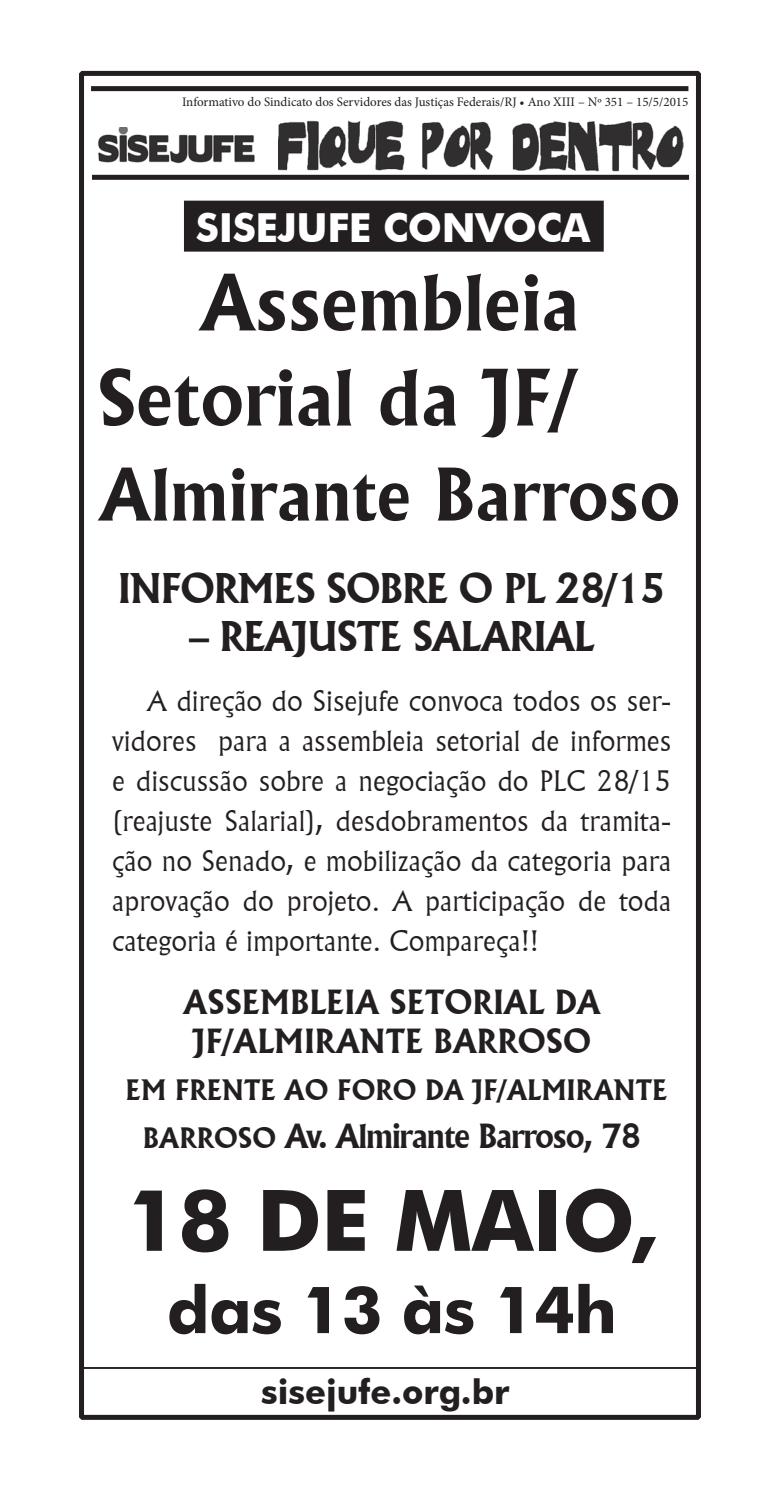
<style>
.page{position:relative;width:780px;height:1489px;background:#fff}
.page>*{position:absolute;margin:0;border:0;box-sizing:border-box;transform-origin:0 0}
.t1{font:700 85px "Futura BT";letter-spacing:-.01em;color:#231f20}
.t2{font:700 75px/95px "Flareserif 821 BT";color:#231f20;text-align:right}
.t3{font:700 70px "Flareserif 821 BT";color:#231f20}
.t4{font:700 65px "Futura BT";letter-spacing:-.01em;color:#231f20}
.t5{font:700 40px "Flareserif 821 BT";letter-spacing:-.03em;color:#231f20}
.t6{font:700 40px "Futura BT";letter-spacing:-.01em;color:#fff}
.t7{font:700 34.25px "Futura BT";color:#231f20}
.t8{font:700 32.5px/39px "Flareserif 821 BT";color:#231f20}
.t9{font:700 32.5px "Flareserif 821 BT";letter-spacing:-.04em;color:#231f20}
.t10{font:300 27.5px/40px "Flareserif 821 BT";color:#231f20;text-align:justify}
.t11{font:700 27.5px "Flareserif 821 BT";color:#231f20}
.t12{font:13px "Minion Pro";color:#231f20}
.s1{font-size:27.5px}
</style>
<div class="page">
<div style="left:79px;top:71px;width:622px;height:1348px;border:5px solid #231f20"></div>
<div style="left:92px;top:175px;width:597px;height:5px;background:#231f20"></div>
<hr style="left:82px;top:1366px;width:618px;height:2px;background:#231f20">
<div style="left:91px;top:86px;width:597px;height:5px;background:#231f20"></div>
<img style="left:279px;top:120px;width:404px;height:51px">
<img style="left:97px;top:127px;width:158px;height:37px">
<div style="left:185px;top:202px;width:417px;height:48px;background:#231f20"></div>
<div style="left:184px;top:201px;width:419px;height:50px;border:2px solid #231f20"></div>
<p class="t12" style="left:182px;top:93px;width:508px">Informativo do Sindicato dos Servidores das Justiças Federais/RJ • Ano XIII – Nº 351 – 15/5/2015</p>
<h3 class="t6" style="left:196px;top:203px;width:396px">SISEJUFE CONVOCA</h3>
<h2 class="t2" style="left:97px;top:255px;width:484px">Assembleia<br>Setorial da JF/</h2>
<h3 class="t3" style="left:99px;top:451px;width:582px">Almirante Barroso</h3>
<h3 class="t5" style="left:118px;top:563px;width:549px">INFORMES SOBRE O PL 28/15</h3>
<h3 class="t5" style="left:189px;top:611px;width:407px">– REAJUSTE SALARIAL</h3>
<p class="t10" style="left:112px;top:680px;width:560px;text-indent:35px">A direção do Sisejufe convoca todos os ser&shy;vidores para a assembleia setorial de informes e discussão sobre a negociação do PLC 28/15 (reajuste Salarial), desdobramentos da tramita&shy;ção no Senado, e mobilização da categoria para aprovação do projeto. A participação de toda categoria é importante. Compareça!!</p>
<p class="t8" style="left:184px;top:981px;width:418px">ASSEMBLEIA SETORIAL DA<br>JF/ALMIRANTE BARROSO</p>
<p class="t11" style="left:126px;top:1072px;width:543px">EM FRENTE AO FORO DA JF/ALMIRANTE</p>
<p class="t9" style="left:143px;top:1115px;width:500px"><span class="s1">BARROSO</span> Av. Almirante Barroso, 78</p>
<h1 class="t1" style="left:126px;top:1168px;width:532px">18 DE MAIO,</h1>
<h3 class="t4" style="left:167px;top:1270px;width:451px">das 13 às 14h</h3>
<p class="t7" style="left:261px;top:1370px;width:250px">sisejufe.org.br</p>
</div>
